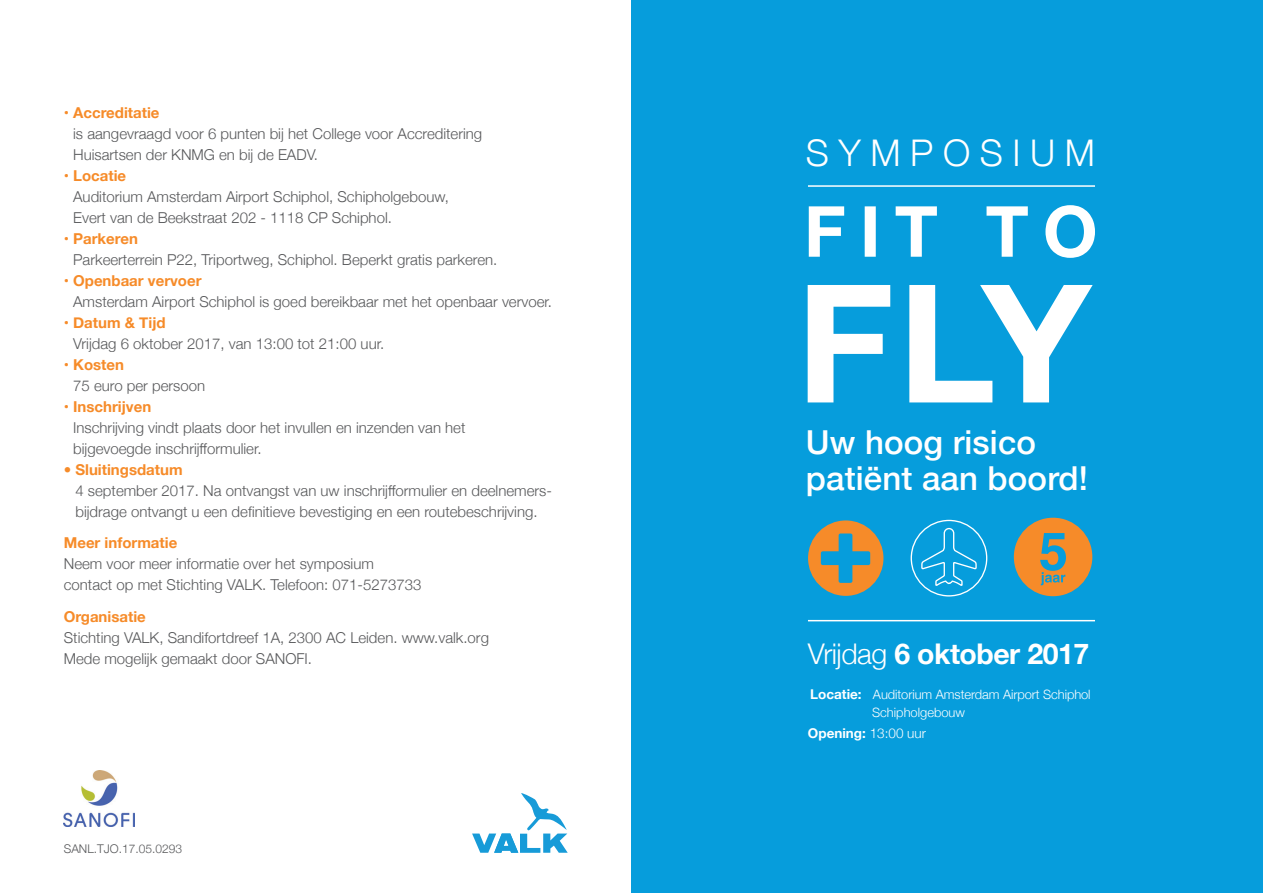
<style>
.page{position:relative;width:1263px;height:893px;background:#fff}
.page>*{position:absolute;margin:0;border:0;box-sizing:border-box;transform-origin:0 0}
.t1{font:300 36.75px "Helvetica Neue";letter-spacing:.26em;color:#fff}
.t2{font:500 33px "Helvetica Neue";letter-spacing:.005em;color:#fff}
.t3{font:700 28.5px "Helvetica Neue";letter-spacing:-.015em;color:#fff}
.t4{font:300 15px/21px "Helvetica Neue";color:#57585a}
.t5{font:700 15px "Helvetica Neue";color:#f68b29}
.t6{font:700 13.5px "Helvetica Neue";color:#fff}
.t7{font:300 12.9px "Helvetica Neue";letter-spacing:-.005em;color:#fff}
.t8{font:300 12px "Helvetica Neue";color:#57585a}
.s1{font-weight:700;color:#f68b29}
.s2{color:#f68b29}
.s3{font-weight:300}
.s4{font-weight:700;font-size:13.5px}
</style>
<div class="page">
<div style="left:631px;top:0;width:632px;height:893px;background:#069ddc"></div>
<svg style="left:910px;top:519px;width:78px;height:78px"></svg>
<svg style="left:808px;top:520px;width:75px;height:76px"></svg>
<svg style="left:1014px;top:518px;width:78px;height:78px"></svg>
<svg style="left:808px;top:285px;width:285px;height:117px"></svg>
<svg style="left:809px;top:205px;width:286px;height:53px"></svg>
<img style="left:64px;top:771px;width:70px;height:56px">
<hr style="left:808px;top:185px;width:287px;height:2px;background:#fff">
<hr style="left:808px;top:620px;width:287px;height:1px;background:#fff">
<svg style="left:472px;top:793px;width:96px;height:60px"></svg>
<p class="t4" style="left:73px;top:101px;width:411px;text-indent:-9px"><span class="s1">• Accreditatie<br></span>is aangevraagd voor 6 punten bij het College voor Accreditering<br>Huisartsen der KNMG en bij de EADV.</p>
<p class="t4" style="left:73px;top:164px;width:377px;text-indent:-9px"><span class="s1">• Locatie<br></span>Auditorium Amsterdam Airport Schiphol, Schipholgebouw,<br>Evert van de Beekstraat 202 - 1118 CP Schiphol.</p>
<p class="t4" style="left:73px;top:227px;width:426px;text-indent:-9px"><span class="s1">• Parkeren<br></span>Parkeerterrein P22, Triportweg, Schiphol. Beperkt gratis parkeren.</p>
<p class="t4" style="left:73px;top:269px;width:480px;text-indent:-9px"><span class="s1">• Openbaar vervoer<br></span>Amsterdam Airport Schiphol is goed bereikbaar met het openbaar vervoer.</p>
<p class="t4" style="left:73px;top:311px;width:313px;text-indent:-9px"><span class="s1">• Datum &amp; Tijd<br></span>Vrijdag 6 oktober 2017, van 13:00 tot 21:00 uur.</p>
<p class="t4" style="left:73px;top:353px;width:134px;text-indent:-9px"><span class="s1">• Kosten<br></span>75 euro per persoon</p>
<p class="t4" style="left:73px;top:395px;width:394px;text-indent:-9px"><span class="s1">• Inschrijven<br></span>Inschrijving vindt plaats door het invullen en inzenden van het bijgevoegde inschrijfformulier.</p>
<p class="t4" style="left:75px;top:458px;width:478px;text-indent:-12px"><span class="s2">•</span> <span class="s1">Sluitingsdatum<br></span>4 september 2017. Na ontvangst van uw inschrijfformulier en deelnemers&shy;bijdrage ontvangt u een definitieve bevestiging en een routebeschrijving.</p>
<p class="t5" style="left:64px;top:531px;width:115px">Meer informatie</p>
<p class="t4" style="left:64px;top:552px;width:359px">Neem voor meer informatie over het symposium contact op met Stichting VALK. Telefoon: 071-5273733</p>
<p class="t5" style="left:64px;top:605px;width:84px">Organisatie</p>
<p class="t4" style="left:64px;top:626px;width:427px">Stichting VALK, Sandifortdreef 1A, 2300 AC Leiden. www.valk.org</p>
<p class="t4" style="left:64px;top:647px;width:250px">Mede mogelijk gemaakt door SANOFI.</p>
<p class="t8" style="left:64px;top:839px;width:120px">SANL.TJO.17.05.0293</p>
<p class="t1" style="left:806px;top:123px;width:291px">SYMPOSIUM</p>
<p class="t2" style="left:806px;top:416px;width:232px">Uw hoog risico</p>
<p class="t2" style="left:806px;top:452px;width:284px">patiënt aan boord!</p>
<p class="t3" style="left:808px;top:631px;width:283px"><span class="s3">Vrijdag</span> 6 oktober 2017</p>
<p class="t7" style="left:810px;top:683px;width:282px"><span class="s4">Locatie:</span> Auditorium Amsterdam Airport Schiphol</p>
<p class="t7" style="left:872px;top:701px;width:94px">Schipholgebouw</p>
<p class="t6" style="left:808px;top:722px;width:120px">Opening: <span class="s3">13:00 uur</span></p>
</div>
